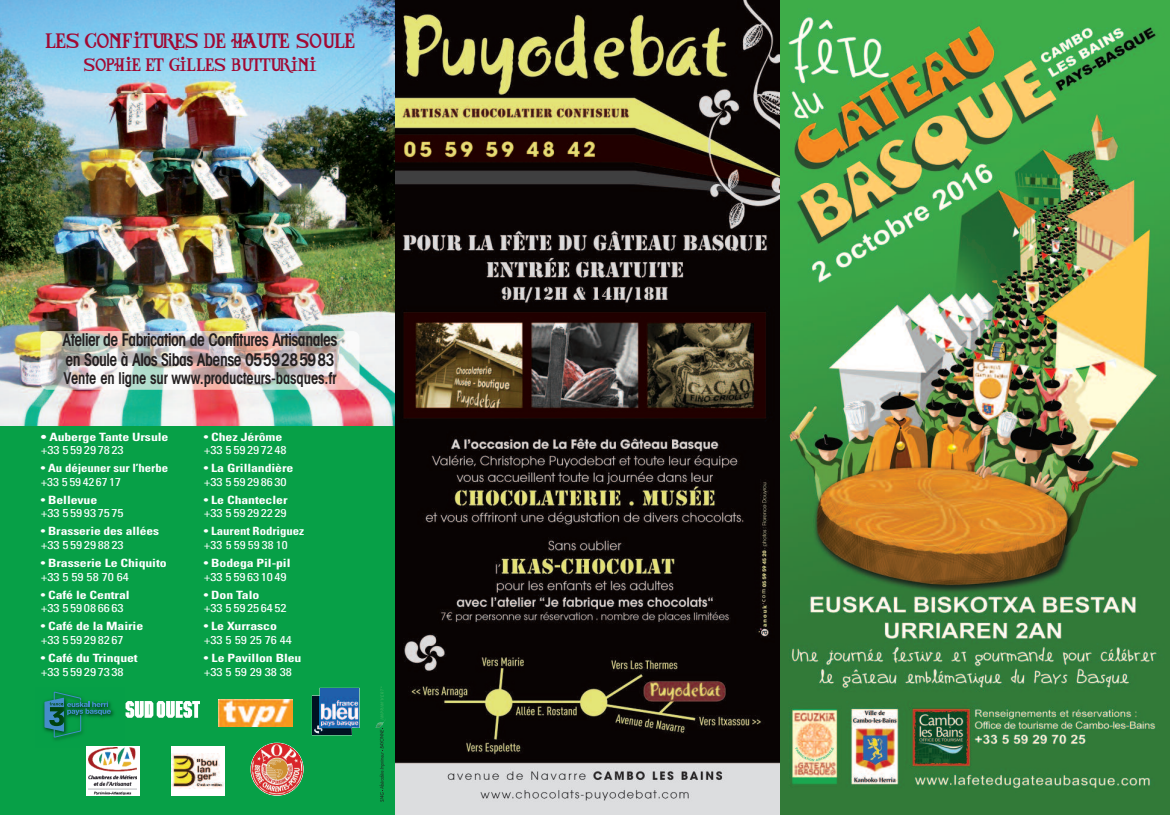
<style>
.page{position:relative;width:1170px;height:815px;background:#fff}
.page>*{position:absolute;margin:0;border:0;box-sizing:border-box;transform-origin:0 0}
.t1{font:18.75px "Irouleguia";letter-spacing:-.03em;color:#a10933;scale:.9 1}
.t2{font:600 condensed 17.5px/19.6px "Avant Garde";letter-spacing:-.03em;color:#231f20;scale:.9 1}
.t3{font:600 condensed 16.25px "Avant Garde";letter-spacing:-.01em;color:#231f20;scale:.9 1}
.t4{font:16.25px "Irouleguia";letter-spacing:-.03em;color:#a10933;scale:.9 1}
.t5{font:condensed 11.38px/13.6px "Univers";letter-spacing:-.005em;color:#fff;scale:1.21 1}
.t6{font:700 condensed 11.38px/13.6px "Univers";letter-spacing:-.005em;color:#fff;scale:1.21 1}
.t7{font:700 condensed 11.38px/13.6px "Univers";letter-spacing:-.005em;color:#fff;scale:1.12 1}
.t8{font:700 condensed 11.38px/13.6px "Univers";letter-spacing:-.005em;color:#fff;scale:1.18 1}
.s1{font-weight:400}
.s2{font-weight:700}
</style>
<div class="page">
<img style="left:780px;top:0;width:389px;height:815px">
<svg style="left:395px;top:0;width:385px;height:815px;background:#393229"></svg>
<div style="left:0;top:0;width:395px;height:815px;background:#07a047"></div>
<img style="left:0;top:0;width:394px;height:425px">
<img style="left:28px;top:20px;width:345px;height:72px">
<img style="left:40px;top:331px;width:319px;height:59px">
<img style="left:43px;top:691px;width:71px;height:50px">
<svg style="left:44px;top:692px;width:67px;height:45px"></svg>
<svg style="left:125px;top:701px;width:75px;height:17px"></svg>
<img style="left:218px;top:699px;width:75px;height:28px">
<img style="left:312px;top:688px;width:47px;height:47px">
<img style="left:250px;top:743px;width:53px;height:53px;border-radius:50%">
<div style="left:86px;top:746px;width:53px;height:50px;background:#fff"></div>
<img style="left:89px;top:747px;width:48px;height:48px">
<div style="left:172px;top:746px;width:53px;height:50px;background:#fff"></div>
<img style="left:172px;top:753px;width:53px;height:36px">
<svg style="left:375px;top:686px;width:10px;height:116px"></svg>
<h1 class="t1" style="left:45px;top:31px;width:346px">LES CONFITURES DE HAUTE SOULE</h1>
<h3 class="t4" style="left:83px;top:56px;width:261px">SOPHIE ET GILLES BUTTURINI</h3>
<h2 class="t2" style="left:62px;top:332px;width:307px">Atelier de Fabrication de Confitures Artisanales en Soule à Alos Sibas Abense 0559285983</h2>
<h3 class="t3" style="left:64px;top:372px;width:304px">Vente en ligne sur www.producteurs-basques.fr</h3>
<p class="t6" style="left:41px;top:431px;width:107px">• Auberge Tante Ursule</p>
<p class="t5" style="left:41px;top:444px;width:70px">+33 5 59 29 78 23</p>
<p class="t7" style="left:41px;top:462px;width:115px"><span class="s1">•</span> Au déjeuner sur l’herbe <span class="s1">+33 5 59 42 67 17</span></p>
<p class="t5" style="left:41px;top:494px;width:70px">• <span class="s2">Bellevue<br></span>+33 5 59 93 75 75</p>
<p class="t8" style="left:41px;top:525px;width:102px"><span class="s1">•</span> Brasserie des allées <span class="s1">+33 5 59 29 88 23</span></p>
<p class="t6" style="left:41px;top:557px;width:106px"><span class="s1">•</span> Brasserie Le Chiquito <span class="s1">+33 5 59 58 70 64</span></p>
<p class="t5" style="left:41px;top:589px;width:75px">• <span class="s2">Café le Central </span>+33 5 59 08 66 63</p>
<p class="t6" style="left:41px;top:620px;width:86px"><span class="s1">•</span> Café de la Mairie <span class="s1">+33 5 59 29 82 67</span></p>
<p class="t6" style="left:41px;top:652px;width:82px"><span class="s1">•</span> Café du Trinquet <span class="s1">+33 5 59 29 73 38</span></p>
<p class="t5" style="left:204px;top:431px;width:70px">• <span class="s2">Chez Jérôme </span>+33 5 59 29 72 48</p>
<p class="t6" style="left:204px;top:462px;width:76px"><span class="s1">•</span> La Grillandière <span class="s1">+33 5 59 29 86 30</span></p>
<p class="t5" style="left:204px;top:494px;width:71px">• <span class="s2">Le Chantecler </span>+33 5 59 29 22 29</p>
<p class="t7" style="left:204px;top:525px;width:91px"><span class="s1">•</span> Laurent Rodriguez <span class="s1">+33 5 59 59 38 10</span></p>
<p class="t5" style="left:204px;top:557px;width:73px">• <span class="s2">Bodega Pil-pil </span>+33 5 59 63 10 49</p>
<p class="t5" style="left:204px;top:589px;width:70px">• <span class="s2">Don Talo<br></span>+33 5 59 25 64 52</p>
<p class="t5" style="left:204px;top:620px;width:74px">• <span class="s2">Le Xurrasco </span>+33 5 59 25 76 44</p>
<p class="t6" style="left:204px;top:652px;width:82px"><span class="s1">•</span> Le Pavillon Bleu <span class="s1">+33 5 59 29 38 38</span></p>
</div>
